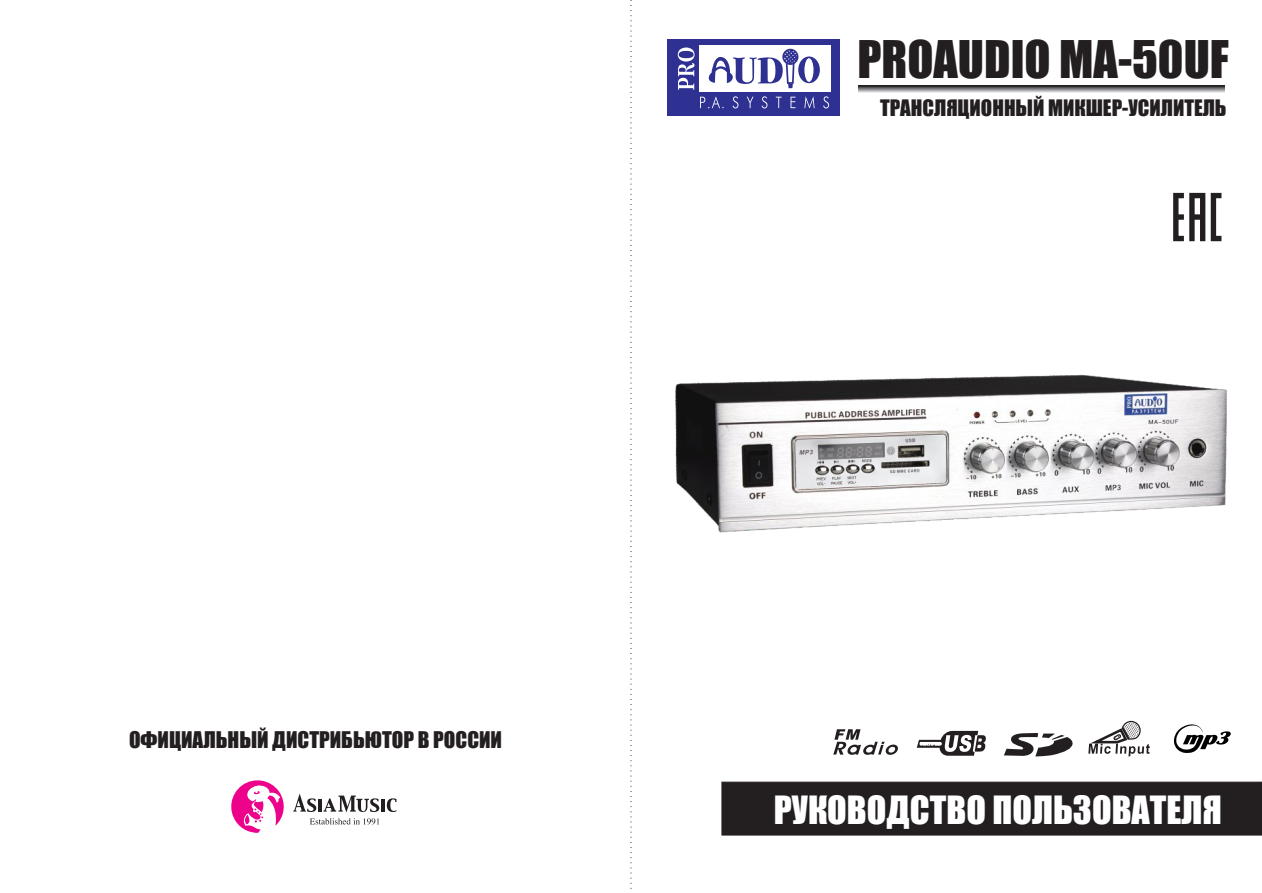
<style>
.page{position:relative;width:1262px;height:893px;background:#fff}
.page>*{position:absolute;margin:0;border:0;box-sizing:border-box;transform-origin:0 0}
.t1{font:48px "Impact";color:#231f20}
.t2{font:36px "Impact";color:#fff}
.t3{font:21.3px "Impact";color:#231f20}
.t4{font:21px "Impact";color:#231f20}
</style>
<div class="page">
<svg style="left:858px;top:86px;width:366px;height:6px;background:#7f8082"></svg>
<svg style="left:630px;top:0;width:1px;height:889px"></svg>
<svg style="left:293px;top:793px;width:23px;height:19px"></svg>
<hr style="left:318px;top:798px;width:4px;height:13px;background:#231f20">
<svg style="left:323px;top:795px;width:73px;height:17px"></svg>
<svg style="left:231px;top:780px;width:53px;height:53px"></svg>
<svg style="left:310px;top:818px;width:69px;height:6px"></svg>
<div style="left:721px;top:781px;width:541px;height:54px;background:#231f20"></div>
<svg style="left:1173px;top:193px;width:48px;height:48px"></svg>
<div style="left:667px;top:39px;width:173px;height:77px;background:#2e3092"></div>
<svg style="left:677px;top:48px;width:17px;height:42px"></svg>
<div style="left:699px;top:46px;width:132px;height:46px;background:#fff"></div>
<svg style="left:708px;top:48px;width:112px;height:40px"></svg>
<svg style="left:700px;top:96px;width:23px;height:12px"></svg>
<svg style="left:732px;top:96px;width:6px;height:12px"></svg>
<svg style="left:747px;top:97px;width:6px;height:11px"></svg>
<svg style="left:761px;top:96px;width:6px;height:12px"></svg>
<svg style="left:776px;top:97px;width:5px;height:11px"></svg>
<svg style="left:790px;top:97px;width:5px;height:11px"></svg>
<svg style="left:804px;top:96px;width:10px;height:13px"></svg>
<svg style="left:823px;top:96px;width:6px;height:12px"></svg>
<svg style="left:1174px;top:724px;width:56px;height:29px"></svg>
<svg style="left:833px;top:729px;width:65px;height:25px"></svg>
<svg style="left:916px;top:730px;width:70px;height:25px"></svg>
<svg style="left:1004px;top:733px;width:69px;height:23px"></svg>
<svg style="left:1088px;top:720px;width:61px;height:36px"></svg>
<img style="left:675px;top:374px;width:552px;height:159px">
<p class="t3" style="left:129px;top:731px;width:374px">ОФИЦИАЛЬНЫЙ ДИСТРИБЬЮТОР В РОССИИ</p>
<h1 class="t1" style="left:857px;top:40px;width:373px">PROAUDIO MA-50UF</h1>
<p class="t4" style="left:880px;top:99px;width:348px">ТРАНСЛЯЦИОННЫЙ МИКШЕР-УСИЛИТЕЛЬ</p>
<h2 class="t2" style="left:773px;top:795px;width:449px">РУКОВОДСТВО ПОЛЬЗОВАТЕЛЯ</h2>
</div>
